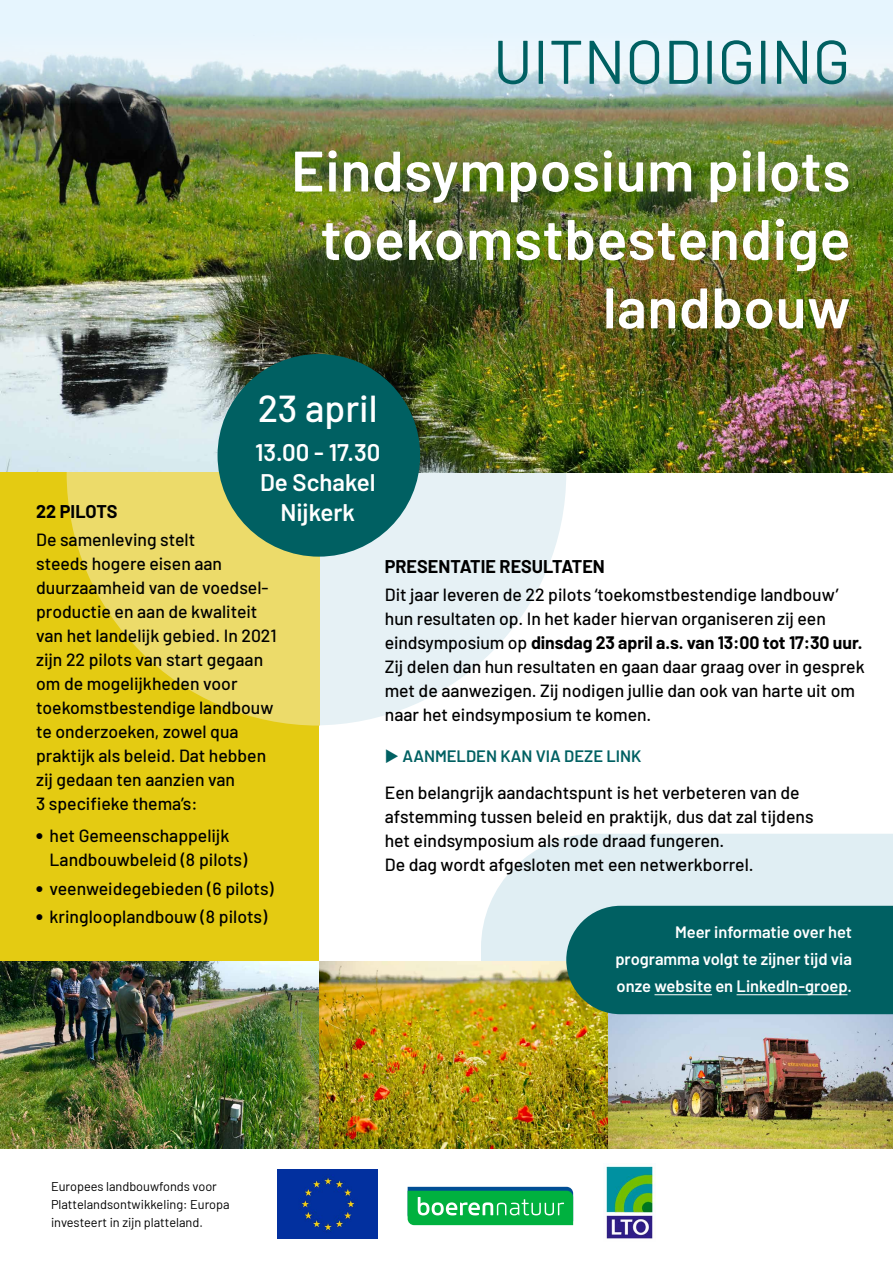
<style>
.page{position:relative;width:893px;height:1263px;background:#fff}
.page>*{position:absolute;margin:0;border:0;box-sizing:border-box;transform-origin:0 0}
.t1{font:61.5px "Barlow";color:#006062}
.t2{font:600 57px/68.4px "Barlow";letter-spacing:.01em;color:#fff;text-align:right}
.t3{font:500 37.5px "Barlow";color:#fff}
.t4{font:600 24px/30px "Barlow";color:#fff}
.t5{font:700 18px "Barlow";color:#000}
.t6{font:500 17.7px/24px "Barlow";color:#000}
.t7{font:600 16.5px/27px "Barlow";color:#fff;text-align:justify}
.t8{font:600 16.5px "Barlow";color:#006062}
.t9{font:12.75px/18px "Barlow";color:#000}
.s1{font-weight:900;font-size:21px}
.s2{font-weight:700}
</style>
<div class="page">
<svg style="left:481px;top:834px;width:412px;height:127px;background:#e2eff3"></svg>
<div style="left:62px;top:220px;width:504px;height:505px;background:#e6f1f5;border-radius:50%"></div>
<img style="left:0;top:961px;width:608px;height:187px">
<img style="left:0;top:104px;width:893px;height:369px">
<svg style="left:0;top:0;width:893px;height:104px;background:#d2e2e7"></svg>
<div style="left:0;top:473px;width:319px;height:505px;background:#e4cb12"></div>
<svg style="left:67px;top:473px;width:252px;height:253px;fill:#ecdb6a"></svg>
<img style="left:608px;top:1014px;width:285px;height:134px">
<div style="left:566px;top:906px;width:327px;height:108px;background:#006062"></div>
<hr style="left:654px;top:994px;width:58px;height:1px;background:#fff">
<hr style="left:737px;top:994px;width:110px;height:1px;background:#fff">
<div style="left:218px;top:354px;width:202px;height:203px;background:#006062;border-radius:50%"></div>
<img style="left:278px;top:1169px;width:100px;height:69px">
<img style="left:604px;top:1164px;width:50px;height:75px">
<svg style="left:408px;top:1187px;width:165px;height:38px;background:#1eb05e"></svg>
<h1 class="t1" style="left:493px;top:17px;width:359px">UITNODIGING</h1>
<h2 class="t2" style="left:291px;top:132px;width:561px">Eindsymposium pilots toekomstbestendige landbouw</h2>
<h3 class="t3" style="left:258px;top:381px;width:121px">23 april</h3>
<h3 class="t4" style="left:255px;top:435px;width:127px">13.00 - 17.30<br>De Schakel</h3>
<p class="t5" style="left:36px;top:498px;width:83px">22 PILOTS</p>
<h3 class="t4" style="left:281px;top:495px;width:76px">Nijkerk</h3>
<p class="t6" style="left:36px;top:526px;width:242px">De samenleving stelt<br>steeds hogere eisen aan duurzaamheid van de voedsel&shy;productie en aan de kwaliteit van het landelijk gebied. In 2021 zijn 22 pilots van start gegaan om de mogelijkheden voor toekomstbestendige landbouw te onderzoeken, zowel qua praktijk als beleid. Dat hebben zij gedaan ten aanzien van<br>3 specifieke thema’s:</p>
<p class="t6" style="left:50px;top:823px;width:199px;text-indent:-13px"><span class="s1">•</span> het Gemeenschappelijk<br>Landbouwbeleid (8 pilots)</p>
<p class="t6" style="left:36px;top:875px;width:239px"><span class="s1">•</span> veenweidegebieden (6 pilots)</p>
<p class="t6" style="left:36px;top:903px;width:233px"><span class="s1">•</span> kringlooplandbouw (8 pilots)</p>
<p class="t5" style="left:385px;top:553px;width:222px">PRESENTATIE RESULTATEN</p>
<p class="t6" style="left:385px;top:581px;width:481px">Dit jaar leveren de 22 pilots ‘toekomstbestendige landbouw’ hun resultaten op. In het kader hiervan organiseren zij een eindsymposium op <span class="s2">dinsdag 23 april a.s. van 13:00 tot 17:30 uur.<br></span>Zij delen dan hun resultaten en gaan daar graag over in gesprek met de aanwezigen. Zij nodigen jullie dan ook van harte uit om naar het eindsymposium te komen.</p>
<p class="t8" style="left:385px;top:744px;width:258px">◆ AANMELDEN KAN VIA DEZE LINK</p>
<p class="t6" style="left:385px;top:779px;width:430px">Een belangrijk aandachtspunt is het verbeteren van de afstemming tussen beleid en praktijk, dus dat zal tijdens het eindsymposium als rode draad fungeren.<br>De dag wordt afgesloten met een netwerkborrel.</p>
<p class="t7" style="left:615px;top:917px;width:238px;text-indent:60px">Meer informatie over het programma volgt te zijner tijd via onze website en LinkedIn-groep.</p>
<p class="t9" style="left:51px;top:1176px;width:180px">Europees landbouwfonds voor<br>Plattelandsontwikkeling: Europa investeert in zijn platteland.</p>
</div>
